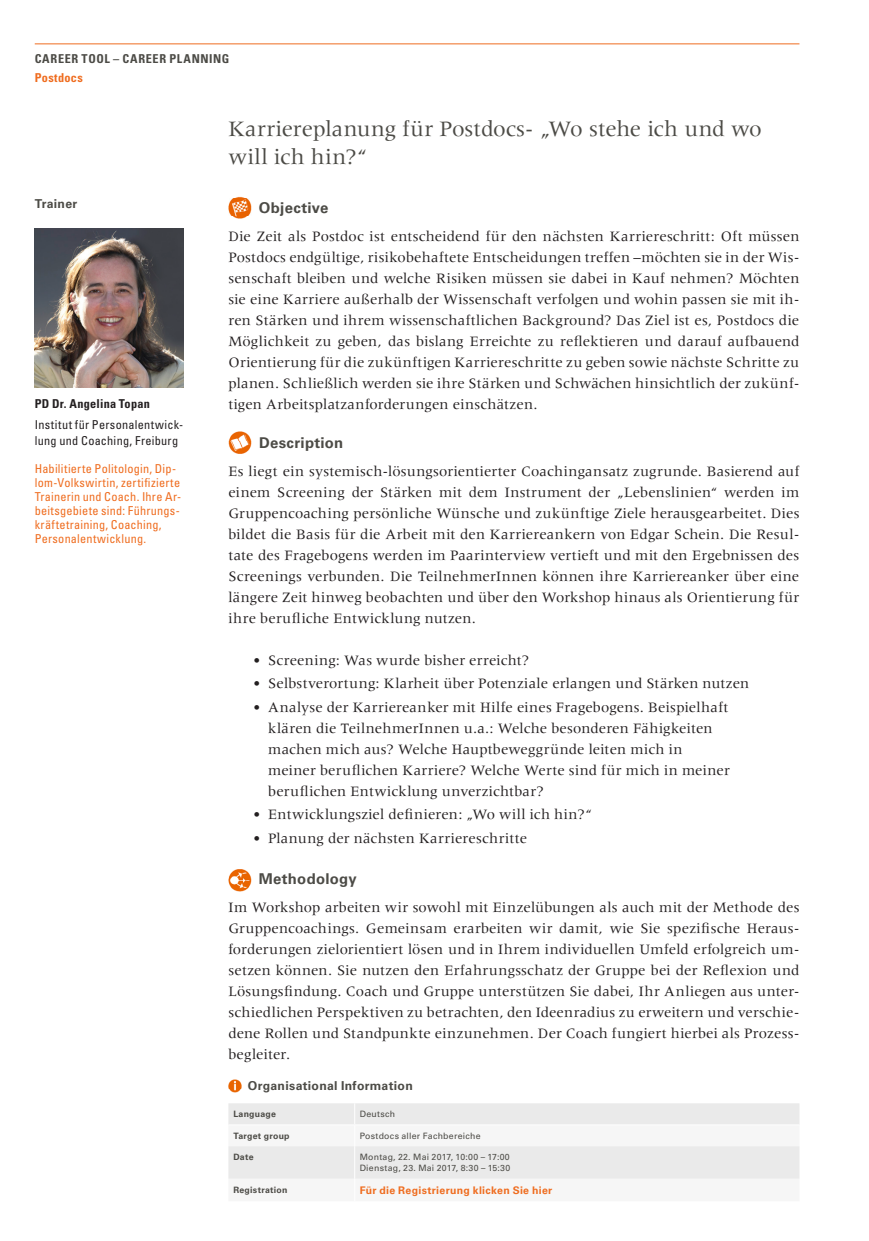
<style>
.page{position:relative;width:869px;height:1241px;background:#fff}
.page>*{position:absolute;margin:0;border:0;box-sizing:border-box;transform-origin:0 0}
.Kurse{font:22.75px/28px "Meridien LT Std";color:#4c4b46}
.Mengentext{font:14.88px/21px "Meridien LT Std";letter-spacing:.01em;color:#231f20;text-align:justify}
.Objective_Descriptio{font:700 14.88px "Univers LT Std";letter-spacing:.02em;color:#4c4b46}
.Trainer_Einrichtung{font:condensed 12.25px/14px "Univers LT Std";letter-spacing:.02em;color:#ef6d20}
.Trainer_Einrichtung-2{font:condensed 12.25px/15.8px "Univers LT Std";letter-spacing:.02em;color:#231f20}
.Kopf_Tools{font:700 condensed 12.25px "Univers LT Std";letter-spacing:.055em;color:#4c4b46}
.Tabelle_Headline{font:700 12.25px "Univers LT Std";letter-spacing:.025em;color:#4c4b46}
.Trainer_Name{font:700 condensed 12.25px "Univers LT Std";letter-spacing:.02em;color:#231f20}
.Kopf_links_Einstufun{font:700 condensed 12.25px "Univers LT Std";letter-spacing:.03em;color:#ef6d20}
.Headlines__Trainer{font:700 12.25px "Univers LT Std";letter-spacing:.025em;color:#4c4b46}
.Tabelle_Mengentext{font:700 10.5px "Univers LT Std";letter-spacing:.03em;color:#ef6d20}
.Tabelle_Mengentext-2{font:8.75px "Univers LT Std";letter-spacing:.03em;color:#4c4b46}
.Tabelle_Bold{font:700 8.75px "Univers LT Std";letter-spacing:.03em;color:#4c4b46}
</style>
<div class="page">
<hr style="left:35px;top:43px;width:764px;height:1px;background:#ef6d20">
<img style="left:228px;top:196px;width:23px;height:23px">
<img style="left:228px;top:431px;width:24px;height:22px">
<img style="left:228px;top:869px;width:23px;height:22px">
<svg style="left:228px;top:1079px;width:13px;height:13px"></svg>
<svg style="left:228px;top:1103px;width:571px;height:76px"></svg>
<hr style="left:228px;top:1124px;width:126px;height:1px;background:#fff">
<img style="left:35px;top:229px;width:149px;height:158px">
<p class="Kopf_Tools" style="left:35px;top:52px;width:196px">CAREER TOOL – CAREER PLANNING</p>
<p class="Kopf_links_Einstufun" style="left:35px;top:70px;width:50px">Postdocs</p>
<p class="Headlines__Trainer" style="left:35px;top:197px;width:44px">Trainer</p>
<p class="Trainer_Name" style="left:35px;top:396px;width:117px">PD Dr. Angelina Topan</p>
<p class="Trainer_Einrichtung-2" style="left:35px;top:416px;width:150px">Institut für Personalentwick&shy;lung und Coaching, Freiburg</p>
<p class="Trainer_Einrichtung" style="left:35px;top:461px;width:148px">Habilitierte Politologin, Dip&shy;lom-Volkswirtin, zertifizierte<br>Trainerin und Coach. Ihre Ar&shy;beitsgebiete sind: Führungs&shy;kräftetraining, Coaching,<br>Personalentwicklung.</p>
<p class="Kurse" style="left:228px;top:114px;width:534px">Karriereplanung für Postdocs- „Wo stehe ich und wo will ich hin?“</p>
<p class="Objective_Descriptio" style="left:259px;top:199px;width:71px">Objective</p>
<p class="Mengentext" style="left:228px;top:225px;width:572px">Die Zeit als Postdoc ist entscheidend für den nächsten Karriereschritt: Oft müssen Postdocs endgültige, risikobehaftete Entscheidungen treffen –möchten sie in der Wis&shy;senschaft bleiben und welche Risiken müssen sie dabei in Kauf nehmen? Möchten sie eine Karriere außerhalb der Wissenschaft verfolgen und wohin passen sie mit ih&shy;ren Stärken und ihrem wissenschaftlichen Background? Das Ziel ist es, Postdocs die Möglichkeit zu geben, das bislang Erreichte zu reflektieren und darauf aufbauend Orientierung für die zukünftigen Karriereschritte zu geben sowie nächste Schritte zu planen. Schließlich werden sie ihre Stärken und Schwächen hinsichtlich der zukünf&shy;tigen Arbeitsplatzanforderungen einschätzen.</p>
<p class="Objective_Descriptio" style="left:259px;top:433px;width:86px">Description</p>
<p class="Mengentext" style="left:228px;top:460px;width:572px">Es liegt ein systemisch-lösungsorientierter Coachingansatz zugrunde. Basierend auf einem Screening der Stärken mit dem Instrument der „Lebenslinien“ werden im Gruppencoaching persönliche Wünsche und zukünftige Ziele herausgearbeitet. Dies bildet die Basis für die Arbeit mit den Karriereankern von Edgar Schein. Die Resul&shy;tate des Fragebogens werden im Paarinterview vertieft und mit den Ergebnissen des Screenings verbunden. Die TeilnehmerInnen können ihre Karriereanker über eine längere Zeit hinweg beobachten und über den Workshop hinaus als Orientierung für ihre berufliche Entwicklung nutzen.</p>
<p class="Mengentext" style="left:253px;top:649px;width:277px">• Screening: Was wurde bisher erreicht?</p>
<p class="Mengentext" style="left:253px;top:672px;width:497px">• Selbstverortung: Klarheit über Potenziale erlangen und Stärken nutzen</p>
<p class="Mengentext" style="left:268px;top:696px;width:463px;text-align:left;text-indent:-15px">• Analyse der Karriereanker mit Hilfe eines Fragebogens. Beispielhaft klären die TeilnehmerInnen u.a.: Welche besonderen Fähigkeiten machen mich aus? Welche Hauptbeweggründe leiten mich in meiner beruflichen Karriere? Welche Werte sind für mich in meiner beruflichen Entwicklung unverzichtbar?</p>
<p class="Mengentext" style="left:253px;top:803px;width:340px">• Entwicklungsziel definieren: „Wo will ich hin?“</p>
<p class="Mengentext" style="left:253px;top:827px;width:275px">• Planung der nächsten Karriereschritte</p>
<p class="Objective_Descriptio" style="left:258px;top:870px;width:99px">Methodology</p>
<p class="Mengentext" style="left:228px;top:896px;width:572px">Im Workshop arbeiten wir sowohl mit Einzelübungen als auch mit der Methode des Gruppencoachings. Gemeinsam erarbeiten wir damit, wie Sie spezifische Heraus&shy;forderungen zielorientiert lösen und in Ihrem individuellen Umfeld erfolgreich um&shy;setzen können. Sie nutzen den Erfahrungsschatz der Gruppe bei der Reflexion und Lösungsfindung. Coach und Gruppe unterstützen Sie dabei, Ihr Anliegen aus unter&shy;schiedlichen Perspektiven zu betrachten, den Ideenradius zu erweitern und verschie&shy;dene Rollen und Standpunkte einzunehmen. Der Coach fungiert hierbei als Prozess&shy;begleiter.</p>
<p class="Tabelle_Headline" style="left:248px;top:1078px;width:166px">Organisational Information</p>
<p class="Tabelle_Bold" style="left:233px;top:1108px;width:44px">Language</p>
<p class="Tabelle_Mengentext-2" style="left:359px;top:1108px;width:37px">Deutsch</p>
<p class="Tabelle_Bold" style="left:233px;top:1130px;width:58px">Target group</p>
<p class="Tabelle_Mengentext-2" style="left:359px;top:1130px;width:122px">Postdocs aller Fachbereiche</p>
<p class="Tabelle_Bold" style="left:233px;top:1151px;width:22px">Date</p>
<p class="Tabelle_Mengentext-2" style="left:359px;top:1151px;width:152px">Montag, 22. Mai 2017, 10:00 – 17:00</p>
<p class="Tabelle_Mengentext-2" style="left:359px;top:1162px;width:152px">Dienstag, 23. Mai 2017, 8:30 – 15:30</p>
<p class="Tabelle_Bold" style="left:233px;top:1184px;width:56px">Registration</p>
<p class="Tabelle_Mengentext" style="left:359px;top:1183px;width:194px">Für die Registrierung klicken Sie hier</p>
</div>
